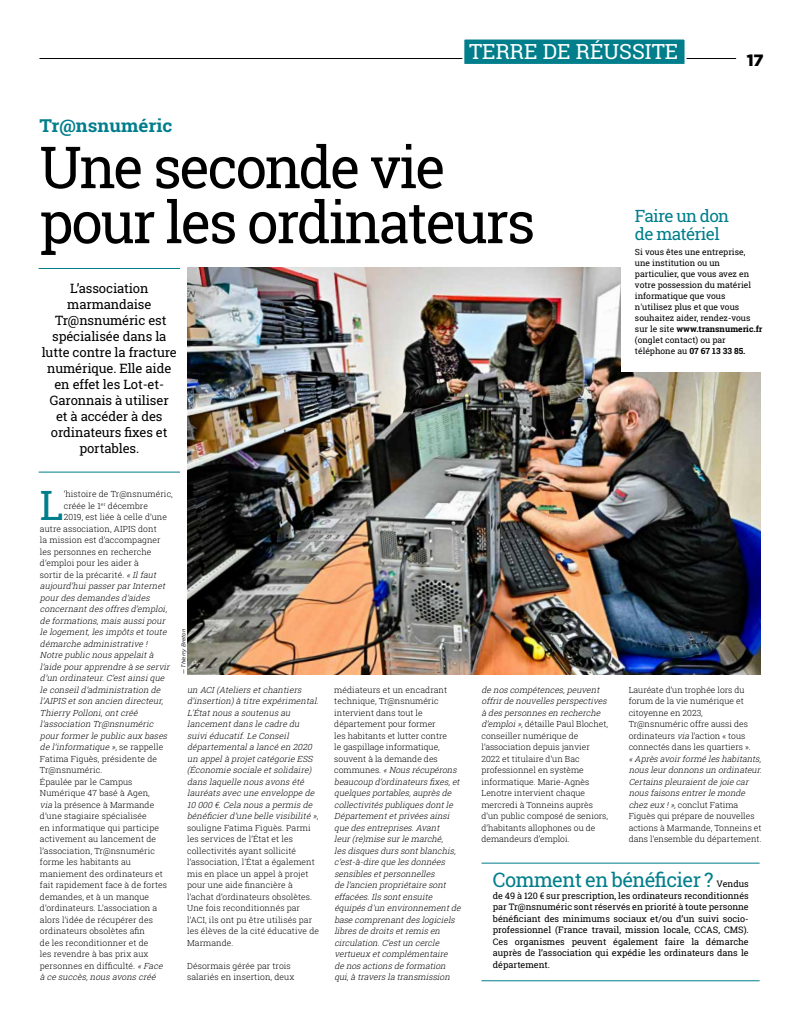
<style>
.page{position:relative;width:794px;height:1021px;background:#fff}
.page>*{position:absolute;margin:0;border:0;box-sizing:border-box;transform-origin:0 0}
.t1{font:58px/55px "Roboto Slab";letter-spacing:-.04em;color:#000}
.t2{font:40.9px "Roboto Slab";color:#007e8b}
.t3{font:21px "Roboto Slab";color:#fff}
.t4{font:20px "Roboto Slab";letter-spacing:-.03em;color:#007e8b}
.t5{font:700 17.9px "Roboto Slab";color:#007e8b;scale:1.05 1}
.t6{font:17px/18px "Roboto Slab";letter-spacing:-.04em;color:#007e8b}
.t7{font:900 16.4px "Gotham";color:#000}
.t8{font:13px/16px "Roboto Slab";letter-spacing:-.01em;color:#000;text-align:center}
.t9{font:9px/11.5px "Roboto Slab";color:#000;text-align:justify}
.t10{font:italic 300 8.5px/11.5px "Roboto Slab";color:#000}
.t11{font:300 8.5px/11.5px "Roboto Slab";letter-spacing:.01em;color:#000}
.t12{font:8.5px/11px "Roboto Slab";color:#000}
.t13{font:italic 5.5px "Gotham";color:#000}
.s1{font-weight:700}
.s2{font-style:italic}
.s3{font-style:normal}
</style>
<div class="page">
<hr style="left:39px;top:58px;width:697px;height:1px;background:#000">
<svg style="left:462px;top:39px;width:225px;height:25px;background:#0b8390"></svg>
<hr style="left:39px;top:268px;width:141px;height:1px;background:#007e8b">
<hr style="left:39px;top:471px;width:141px;height:1px;background:#007e8b">
<hr style="left:481px;top:862px;width:278px;height:1px;background:#007e8b">
<hr style="left:481px;top:980px;width:278px;height:1px;background:#007e8b">
<img style="left:187px;top:267px;width:573px;height:407px">
<div style="left:621px;top:204px;width:143px;height:167px;background:#fff"></div>
<h3 class="t3" style="left:469px;top:37px;width:211px">TERRE DE RÉUSSITE</h3>
<h3 class="t7" style="left:746px;top:48px;width:18px">17</h3>
<h3 class="t5" style="left:39px;top:113px;width:128px">Tr@nsnuméric</h3>
<h1 class="t1" style="left:39px;top:139px;width:497px">Une seconde vie pour les ordinateurs</h1>
<h3 class="t8" style="left:42px;top:279px;width:137px">L’association marmandaise<br>Tr@nsnuméric est spécialisée dans la lutte contre la fracture numérique. Elle aide en effet les Lot-et-<br>Garonnais à utiliser<br>et à accéder à des ordinateurs fixes et portables.</h3>
<h3 class="t6" style="left:635px;top:207px;width:96px">Faire un don de matériel</h3>
<p class="t12" style="left:635px;top:246px;width:129px">Si vous êtes une entreprise, une institution ou un particulier, que vous avez en votre possession du matériel informatique que vous n'utilisez plus et que vous souhaitez aider, rendez-vous sur le site <span class="s1">www.transnumeric.fr </span>(onglet contact) ou par téléphone au <span class="s1">07 67 13 33 85.</span></p>
<h2 class="t2" style="left:40px;top:477px;width:25px">L</h2>
<p class="t11" style="left:64px;top:488px;width:111px">’histoire de Tr@nsnuméric,</p>
<p class="t11" style="left:64px;top:499px;width:86px">créée le 1<sup>er</sup> décembre</p>
<p class="t11" style="left:64px;top:511px;width:105px">2019, est liée à celle d’une</p>
<p class="t11" style="left:40px;top:522px;width:118px">autre association, AIPIS dont</p>
<p class="t11" style="left:40px;top:534px;width:122px">la mission est d’accompagner</p>
<p class="t11" style="left:40px;top:545px;width:113px">les personnes en recherche</p>
<p class="t11" style="left:40px;top:557px;width:100px">d’emploi pour les aider à</p>
<p class="t11" style="left:40px;top:568px;width:120px">sortir de la précarité. <span class="s2">«Ilfaut</span></p>
<p class="t10" style="left:40px;top:580px;width:129px">aujourd’huipasserparInternet</p>
<p class="t10" style="left:40px;top:591px;width:114px">pourdes demandes d’aides</p>
<p class="t10" style="left:40px;top:603px;width:131px">concernantdes offres d’emploi,</p>
<p class="t10" style="left:40px;top:614px;width:129px">de formations,mais aussipour</p>
<p class="t10" style="left:40px;top:626px;width:131px">le logement,les impôts ettoute</p>
<p class="t10" style="left:40px;top:637px;width:111px">démarche administrative !</p>
<p class="t10" style="left:40px;top:649px;width:117px">Notre public nous appelaità</p>
<p class="t10" style="left:40px;top:660px;width:134px">l’aide pourapprendre à se servir</p>
<p class="t10" style="left:40px;top:672px;width:128px">d’un ordinateur.C’estainsique</p>
<p class="t10" style="left:40px;top:683px;width:124px">le conseild’administration de</p>
<p class="t10" style="left:40px;top:695px;width:127px">l’AIPIS etson ancien directeur,</p>
<p class="t10" style="left:40px;top:706px;width:102px">Thierry Polloni,ontcréé</p>
<p class="t10" style="left:40px;top:718px;width:117px">l’association Tr@nsnuméric</p>
<p class="t10" style="left:40px;top:729px;width:131px">pourformerle public aux bases</p>
<p class="t10" style="left:40px;top:741px;width:125px">de l’informatique »,<span class="s3">s e r a p p e l l e</span></p>
<p class="t11" style="left:40px;top:752px;width:119px">Fatima Figuès, présidente de</p>
<p class="t11" style="left:40px;top:764px;width:64px">Tr@nsnuméric.</p>
<p class="t11" style="left:40px;top:775px;width:94px">Épaulée par le Campus</p>
<p class="t11" style="left:40px;top:787px;width:111px">Numérique 47 basé à Agen,</p>
<p class="t11" style="left:40px;top:798px;width:116px"><span class="s2">via</span> la présence à Marmande</p>
<p class="t11" style="left:40px;top:810px;width:108px">d’une stagiaire spécialisée</p>
<p class="t11" style="left:40px;top:821px;width:121px">en informatique qui participe</p>
<p class="t11" style="left:40px;top:833px;width:118px">activement au lancement de</p>
<p class="t11" style="left:40px;top:844px;width:117px">l’association, Tr@nsnuméric</p>
<p class="t11" style="left:40px;top:856px;width:92px">forme les habitants au</p>
<p class="t11" style="left:40px;top:867px;width:125px">maniement des ordinateurs et</p>
<p class="t11" style="left:40px;top:879px;width:129px">fait rapidement face à de fortes</p>
<p class="t11" style="left:40px;top:890px;width:111px">demandes, et à un manque</p>
<p class="t11" style="left:40px;top:902px;width:119px">d’ordinateurs. L’association a</p>
<p class="t11" style="left:40px;top:913px;width:115px">alors l’idée de récupérer des</p>
<p class="t11" style="left:40px;top:925px;width:107px">ordinateurs obsolètes afin</p>
<p class="t11" style="left:40px;top:936px;width:110px">de les reconditionner et de</p>
<p class="t11" style="left:40px;top:948px;width:110px">les revendre à bas prix aux</p>
<p class="t11" style="left:40px;top:959px;width:127px">personnes en difficulté. <span class="s2">«Face</span></p>
<p class="t10" style="left:40px;top:971px;width:120px">à ce succès,nous avons créé</p>
<p class="t13" style="left:180px;top:674px;width:47px;rotate:-90deg">— Thierry Breton</p>
<p class="t10" style="left:187px;top:683px;width:135px">un ACI(Ateliers etchantiers d’insertion)à titre expérimental.<br>L'Étatnous a soutenus au lancementdans le cadre du suiviéducatif.Le Conseil départementala lancé en 2020 un appelà projetcatégorie ESS (Économie sociale etsolidaire) dans laquelle nous avons été lauréats avec une enveloppe de<br>10 000 €.Cela nous a permis de bénéficierd’une belle visibilité »,</p>
<p class="t11" style="left:187px;top:821px;width:133px">souligne Fatima Figuès. Parmi les services de l’État et les collectivités ayant sollicité l’association, l'État a également mis en place un appel à projet pour une aide financière à l’achat d’ordinateurs obsolètes.<br>Une fois reconditionnés par l’ACI, ils ont pu être utilisés par les élèves de la cité éducative de<br>Marmande.</p>
<p class="t11" style="left:187px;top:959px;width:109px">Désormais gérée par trois salariés en insertion, deux</p>
<p class="t10" style="left:334px;top:683px;width:130px"><span class="s3">médiateurs et un encadrant technique, Tr@nsnuméric intervient dans tout le département pour former<br>les habitants et lutter contre<br>le gaspillage informatique, souvent à la demande des<br>c o m m u n e s .</span> «Nousrécupérons beaucoup d’ordinateursfixes,et quelquesportables,auprèsde collectivitéspubliquesdontle<br>Départementetprivéesainsi que desentreprises.Avant leur(re)mise surle marché, lesdisquesdurssontblanchis, c’est-à-dire que lesdonnées sensiblesetpersonnelles<br>de l’ancien propriétaire sont effacées.Ilssontensuite équipésd'un environnementde base comprenantdeslogiciels libresde droitsetremisen circulation.C’estun cercle vertueux etcomplémentaire de nosactionsde formation qui,à traversla transmission</p>
<p class="t11" style="left:481px;top:683px;width:129px"><span class="s2">de noscompétences,peuvent offrirde nouvellesperspectives à despersonnesen recherche d’emploi»</span>, détaille Paul Blochet, conseiller numérique de l’association depuis janvier<br>2022 et titulaire d’un Bac professionnel en système informatique. Marie-Agnès<br>Lenotre intervient chaque mercredi à Tonneins auprès d’un public composé de seniors, d’habitants allophones ou de demandeurs d’emploi.</p>
<p class="t11" style="left:628px;top:683px;width:124px">Lauréate d’un trophée lors du forum de la vie numérique et citoyenne en 2023,<br>Tr@nsnuméric offre aussi des ordinateurs <span class="s2">via</span> l’action « tous connectés dans les quartiers ».</p>
<p class="t10" style="left:628px;top:752px;width:137px">« Aprèsavoirformé leshabitants, nousleurdonnonsun ordinateur.<br>Certainspleuraientde joie car nousfaisonsentrerle monde chez eux !»,<span class="s3">conclut Fatima<br>Figuès qui prépare de nouvelles actions à Marmande, Tonneins et dans l’ensemble du département.</span></p>
<h3 class="t4" style="left:493px;top:866px;width:222px">Comment en bénéficier ?</h3>
<p class="t9" style="left:493px;top:878px;width:257px;text-indent:224px">Vendus de 49 à 120 € sur prescription, les ordinateurs reconditionnés par Tr@nsnuméric sont réservés en priorité à toute personne bénéficiant des minimums sociaux et/ou d’un suivi socio&shy;professionnel (France travail, mission locale, CCAS, CMS).<br>Ces organismes peuvent également faire la démarche auprès de l’association qui expédie les ordinateurs dans le département.</p>
</div>
